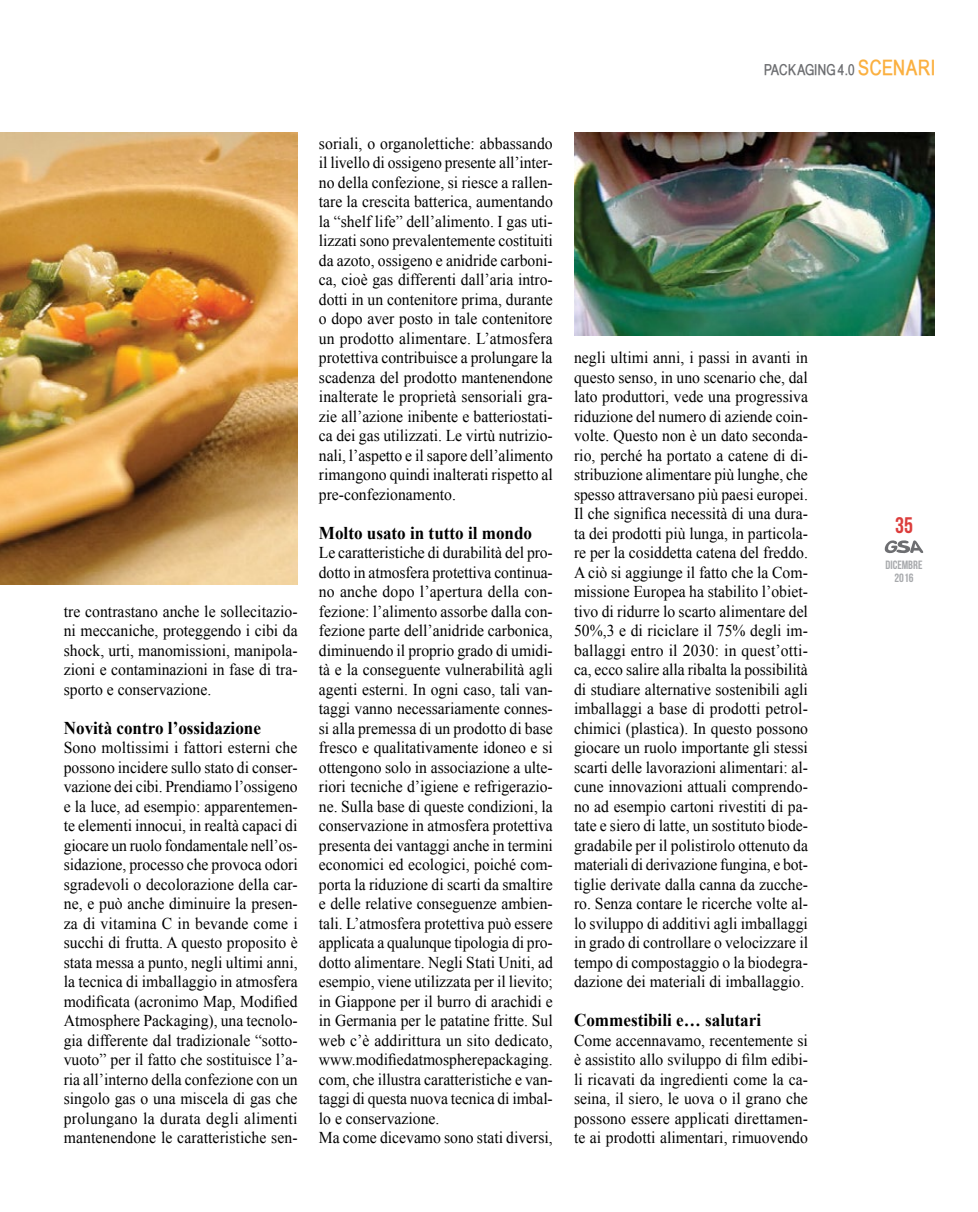
<style>
.page{position:relative;width:978px;height:1212px;background:#fff}
.page>*{position:absolute;margin:0;border:0;box-sizing:border-box;transform-origin:0 0}
.t1{font:22.5px "Bebas Neue";color:#dc3d3c}
.t2{font:700 18px "Times New Roman";color:#000;scale:.95 1}
.t3{font:16.5px/19.5px "Times New Roman";color:#000;text-align:justify;scale:.95 1}
.t4{font:700 15px "Babel Sans";letter-spacing:-.01em;color:#6d6e71}
.t5{font:12px/13.5px "Bebas Neue";color:#a7a9ac;text-align:center}
.s1{font-size:21px;color:#fbb040}
</style>
<div class="page">
<svg style="left:885px;top:540px;width:38px;height:13px"></svg>
<img style="left:574px;top:133px;width:361px;height:202px">
<img style="left:0;top:133px;width:298px;height:452px">
<p class="t4" style="left:764px;top:62px;width:173px">PACKAGING 4.0 <span class="s1">SCENARI</span></p>
<p class="t3" style="left:64px;top:601px;width:248px">tre contrastano anche le sollecitazio&shy;ni meccaniche, proteggendo i cibi da shock, urti, manomissioni, manipola&shy;zioni e contaminazioni in fase di tra&shy;sporto e conservazione.</p>
<p class="t2" style="left:64px;top:715px;width:209px">Novità contro l’ossidazione</p>
<p class="t3" style="left:64px;top:737px;width:248px">Sono moltissimi i fattori esterni che possono incidere sullo stato di conser&shy;vazione dei cibi. Prendiamo l’ossigeno e la luce, ad esempio: apparentemen&shy;te elementi innocui, in realtà capaci di giocare un ruolo fondamentale nell’os&shy;sidazione, processo che provoca odori sgradevoli o decolorazione della car&shy;ne, e può anche diminuire la presen&shy;za di vitamina C in bevande come i succhi di frutta. A questo proposito è stata messa a punto, negli ultimi anni, la tecnica di imballaggio in atmosfera modificata (acronimo Map, Modified Atmosphere Packaging), una tecnolo&shy;gia differente dal tradizionale “sotto&shy;vuoto” per il fatto che sostituisce l’a&shy;ria all’interno della confezione con un singolo gas o una miscela di gas che prolungano la durata degli alimenti mantenendone le caratteristiche sen-</p>
<p class="t3" style="left:319px;top:133px;width:248px">soriali, o organolettiche: abbassando il livello di ossigeno presente all’inter&shy;no della confezione, si riesce a rallen&shy;tare la crescita batterica, aumentando la “shelf life” dell’alimento. I gas uti&shy;lizzati sono prevalentemente costituiti da azoto, ossigeno e anidride carboni&shy;ca, cioè gas differenti dall’aria intro&shy;dotti in un contenitore prima, durante o dopo aver posto in tale contenitore un prodotto alimentare. L’atmosfera protettiva contribuisce a prolungare la scadenza del prodotto mantenendone inalterate le proprietà sensoriali gra&shy;zie all’azione inibente e batteriostati&shy;ca dei gas utilizzati. Le virtù nutrizio&shy;nali, l’aspetto e il sapore dell’alimento rimangono quindi inalterati rispetto al pre-confezionamento.</p>
<p class="t2" style="left:319px;top:520px;width:226px">Molto usato in tutto il mondo</p>
<p class="t3" style="left:319px;top:542px;width:248px;text-align:left">Le caratteristiche di durabilità del pro&shy;dotto in atmosfera protettiva continua&shy;no anche dopo l’apertura della con&shy;fezione: l’alimento assorbe dalla con&shy;fezione parte dell’anidride carbonica, diminuendo il proprio grado di umidi&shy;tà e la conseguente vulnerabilità agli agenti esterni. In ogni caso, tali van&shy;taggi vanno necessariamente connes&shy;si alla premessa di un prodotto di base fresco e qualitativamente idoneo e si ottengono solo in associazione a ulte&shy;riori tecniche d’igiene e refrigerazio&shy;ne. Sulla base di queste condizioni, la conservazione in atmosfera protettiva presenta dei vantaggi anche in termini economici ed ecologici, poiché com&shy;porta la riduzione di scarti da smaltire e delle relative conseguenze ambien&shy;tali. L’atmosfera protettiva può essere applicata a qualunque tipologia di pro&shy;dotto alimentare. Negli Stati Uniti, ad esempio, viene utilizzata per il lievito; in Giappone per il burro di arachidi e in Germania per le patatine fritte. Sul web c’è addirittura un sito dedicato, www.modifiedatmospherepackaging. com, che illustra caratteristiche e van&shy;taggi di questa nuova tecnica di imbal&shy;lo e conservazione.<br>Ma come dicevamo sono stati diversi,</p>
<p class="t3" style="left:574px;top:347px;width:248px">negli ultimi anni, i passi in avanti in questo senso, in uno scenario che, dal lato produttori, vede una progressiva riduzione del numero di aziende coin&shy;volte. Questo non è un dato seconda&shy;rio, perché ha portato a catene di di&shy;stribuzione alimentare più lunghe, che spesso attraversano più paesi europei.<br>Il che significa necessità di una dura&shy;ta dei prodotti più lunga, in particola&shy;re per la cosiddetta catena del freddo.<br>A ciò si aggiunge il fatto che la Com&shy;missione Europea ha stabilito l’obiet&shy;tivo di ridurre lo scarto alimentare del 50%,3 e di riciclare il 75% degli im&shy;ballaggi entro il 2030: in quest’otti&shy;ca, ecco salire alla ribalta la possibilità di studiare alternative sostenibili agli imballaggi a base di prodotti petrol&shy;chimici (plastica). In questo possono giocare un ruolo importante gli stessi scarti delle lavorazioni alimentari: al&shy;cune innovazioni attuali comprendo&shy;no ad esempio cartoni rivestiti di pa&shy;tate e siero di latte, un sostituto biode&shy;gradabile per il polistirolo ottenuto da materiali di derivazione fungina, e bot&shy;tiglie derivate dalla canna da zucche&shy;ro. Senza contare le ricerche volte al&shy;lo sviluppo di additivi agli imballaggi in grado di controllare o velocizzare il tempo di compostaggio o la biodegra&shy;dazione dei materiali di imballaggio.</p>
<p class="t2" style="left:574px;top:1008px;width:198px">Commestibili e… salutari</p>
<p class="t3" style="left:574px;top:1030px;width:248px">Come accennavamo, recentemente si è assistito allo sviluppo di film edibi&shy;li ricavati da ingredienti come la ca&shy;seina, il siero, le uova o il grano che possono essere applicati direttamen&shy;te ai prodotti alimentari, rimuovendo</p>
<h1 class="t1" style="left:895px;top:512px;width:19px">35</h1>
<p class="t5" style="left:886px;top:557px;width:38px">DICEMBRE<br>2016</p>
</div>
